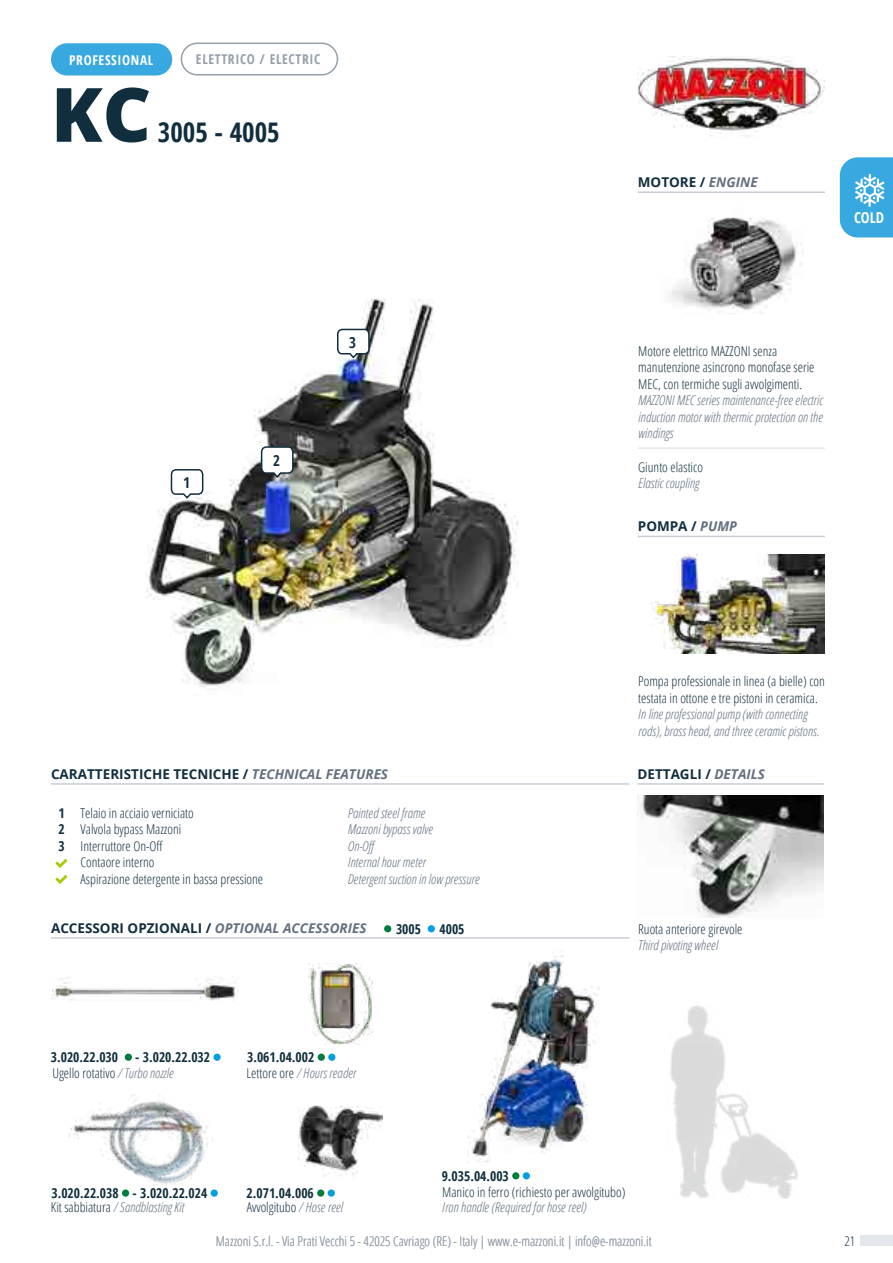
<style>
.page{position:relative;width:893px;height:1263px;background:#fff}
.page>*{position:absolute;margin:0;border:0;box-sizing:border-box;transform-origin:0 0}
.t1{font:800 75px "Open Sans";color:#112e3e}
.t2{font:700 condensed 27px "Open Sans";color:#112e3e}
.t3{font:700 condensed 15px "Open Sans";color:#fff}
.t4{font:700 condensed 15px "Open Sans";color:#112e3e}
.t5{font:300 condensed 13.5px/16.5px "Open Sans";color:#112e3e}
.t6{font:italic 300 condensed 13.5px/16.5px "Open Sans";color:#637080}
.t7{font:700 13.5px "Open Sans";color:#112e3e}
.t8{font:700 condensed 13.5px "Open Sans";color:#112e3e}
.t9{font:300 condensed 13.5px "Open Sans";color:#96a0aa}
.t10{font:700 condensed 13.5px "Open Sans";letter-spacing:.05em;color:#96a0aa}
.t11{font:700 condensed 13.5px "Open Sans";letter-spacing:.05em;color:#fff}
.s1{font-style:italic;color:#637080}
.s2{font-weight:700}
.s3{font-style:normal;color:#112e3e}
</style>
<div class="page">
<hr style="left:51px;top:783px;width:578px;height:2px;background:#c9ced5">
<hr style="left:51px;top:937px;width:578px;height:2px;background:#c9ced5">
<div style="left:384px;top:925px;width:7px;height:7px;background:#007d3d;border-radius:50%"></div>
<div style="left:428px;top:925px;width:7px;height:7px;background:#009fe3;border-radius:50%"></div>
<img style="left:68px;top:1094px;width:145px;height:91px">
<img style="left:51px;top:976px;width:185px;height:25px">
<div style="left:122px;top:1189px;width:7px;height:8px;background:#007d3d;border-radius:50%"></div>
<div style="left:211px;top:1189px;width:7px;height:8px;background:#009fe3;border-radius:50%"></div>
<div style="left:125px;top:1053px;width:7px;height:8px;background:#007d3d;border-radius:50%"></div>
<div style="left:213px;top:1053px;width:8px;height:8px;background:#009fe3;border-radius:50%"></div>
<img style="left:468px;top:952px;width:132px;height:211px">
<img style="left:308px;top:964px;width:64px;height:80px">
<img style="left:298px;top:1105px;width:85px;height:72px">
<div style="left:317px;top:1189px;width:7px;height:8px;background:#007d3d;border-radius:50%"></div>
<div style="left:328px;top:1189px;width:7px;height:8px;background:#009fe3;border-radius:50%"></div>
<div style="left:512px;top:1172px;width:7px;height:7px;background:#007d3d;border-radius:50%"></div>
<div style="left:523px;top:1172px;width:7px;height:7px;background:#009fe3;border-radius:50%"></div>
<div style="left:318px;top:1053px;width:7px;height:8px;background:#007d3d;border-radius:50%"></div>
<div style="left:328px;top:1053px;width:7px;height:8px;background:#009fe3;border-radius:50%"></div>
<img style="left:671px;top:217px;width:132px;height:97px">
<hr style="left:638px;top:536px;width:187px;height:1px;background:#c9ced5">
<hr style="left:637px;top:783px;width:187px;height:2px;background:#c9ced5">
<hr style="left:638px;top:191px;width:187px;height:2px;background:#c9ced5">
<hr style="left:638px;top:447px;width:187px;height:2px;background:#e2e5eb">
<img style="left:638px;top:795px;width:186px;height:122px">
<img style="left:651px;top:554px;width:174px;height:99px">
<img style="left:146px;top:298px;width:372px;height:392px">
<svg style="left:170px;top:468px;width:34px;height:32px"></svg>
<svg style="left:336px;top:328px;width:34px;height:32px"></svg>
<svg style="left:260px;top:445px;width:34px;height:34px"></svg>
<img style="left:670px;top:1005px;width:128px;height:194px">
<svg style="left:840px;top:157px;width:53px;height:80px;background:#50b2e3"></svg>
<img style="left:638px;top:56px;width:187px;height:82px">
<div style="left:51px;top:43px;width:121px;height:33px;background:#38a8e0;border-radius:16px"></div>
<div style="left:181px;top:43px;width:157px;height:33px;border:2px solid #96a0aa;border-radius:16px"></div>
<div style="left:859px;top:1235px;width:34px;height:10px;background:#e3e6ea"></div>
<p class="t11" style="left:69px;top:50px;width:86px">PROFESSIONAL</p>
<p class="t10" style="left:196px;top:50px;width:126px">ELETTRICO / ELECTRIC</p>
<h1 class="t1" style="left:51px;top:57px;width:102px">KC</h1>
<h2 class="t2" style="left:158px;top:113px;width:123px">3005 - 4005</h2>
<p class="t4" style="left:183px;top:472px;width:8px">1</p>
<p class="t4" style="left:273px;top:450px;width:8px">2</p>
<p class="t4" style="left:349px;top:332px;width:8px">3</p>
<p class="t7" style="left:638px;top:173px;width:121px">MOTORE / <span class="s1">ENGINE</span></p>
<p class="t3" style="left:854px;top:207px;width:32px">COLD</p>
<p class="t5" style="left:638px;top:342px;width:178px">Motore elettrico MAZZONI senza manutenzione asincrono monofase serie<br>MEC, con termiche sugli avvolgimenti.</p>
<p class="t6" style="left:638px;top:392px;width:186px;text-align:justify">MAZZONI MEC series maintenance-free electric induction motor with thermic protection on the windings</p>
<p class="t5" style="left:638px;top:458px;width:66px">Giunto elastico</p>
<p class="t6" style="left:638px;top:475px;width:62px">Elastic coupling</p>
<p class="t7" style="left:638px;top:517px;width:101px">POMPA / <span class="s1">PUMP</span></p>
<p class="t7" style="left:51px;top:764px;width:339px">CARATTERISTICHE TECNICHE / <span class="s1">TECHNICAL FEATURES</span></p>
<p class="t5" style="left:58px;top:804px;width:137px"><span class="s2">1</span> Telaio in acciaio verniciato</p>
<p class="t6" style="left:348px;top:804px;width:79px">Painted steel frame</p>
<p class="t5" style="left:58px;top:820px;width:124px"><span class="s2">2</span> Valvola bypass Mazzoni</p>
<p class="t6" style="left:348px;top:820px;width:87px">Mazzoni bypass valve</p>
<p class="t5" style="left:58px;top:837px;width:106px"><span class="s2">3</span> Interruttore On-Off</p>
<p class="t6" style="left:348px;top:837px;width:31px">On-Off</p>
<p class="t5" style="left:81px;top:853px;width:75px">Contaore interno</p>
<p class="t6" style="left:348px;top:853px;width:80px">Internal hour meter</p>
<p class="t5" style="left:81px;top:870px;width:184px">Aspirazione detergente in bassa pressione</p>
<p class="t6" style="left:348px;top:870px;width:133px">Detergent suction in low pressure</p>
<p class="t7" style="left:51px;top:918px;width:317px">ACCESSORI OPZIONALI / <span class="s1">OPTIONAL ACCESSORIES</span></p>
<p class="t8" style="left:396px;top:919px;width:27px">3005</p>
<p class="t8" style="left:440px;top:919px;width:27px">4005</p>
<p class="t5" style="left:638px;top:673px;width:188px">Pompa professionale in linea (a bielle) con testata in ottone e tre pistoni in ceramica.</p>
<p class="t6" style="left:638px;top:706px;width:183px">In line professional pump (with connecting rods), brass head, and three ceramic pistons.</p>
<p class="t7" style="left:637px;top:764px;width:129px">DETTAGLI / <span class="s1">DETAILS</span></p>
<p class="t5" style="left:638px;top:920px;width:106px">Ruota anteriore girevole</p>
<p class="t6" style="left:638px;top:936px;width:81px">Third pivoting wheel</p>
<p class="t8" style="left:51px;top:1048px;width:69px">3.020.22.030</p>
<p class="t8" style="left:135px;top:1048px;width:76px">- 3.020.22.032</p>
<p class="t8" style="left:247px;top:1048px;width:69px">3.061.04.002</p>
<p class="t5" style="left:52px;top:1064px;width:123px">Ugello rotativo <span class="s1">/ Turbo nozzle</span></p>
<p class="t6" style="left:247px;top:1064px;width:111px"><span class="s3">Lettore ore</span> / Hours reader</p>
<p class="t8" style="left:442px;top:1166px;width:69px">9.035.04.003</p>
<p class="t8" style="left:51px;top:1184px;width:157px">3.020.22.038 - 3.020.22.024</p>
<p class="t6" style="left:51px;top:1198px;width:135px"><span class="s3">Kit sabbiatura</span> / Sandblasting Kit</p>
<p class="t5" style="left:442px;top:1183px;width:185px">Manico in ferro (richiesto per avvolgitubo)</p>
<p class="t8" style="left:247px;top:1184px;width:69px">2.071.04.006</p>
<p class="t5" style="left:247px;top:1198px;width:98px">Avvolgitubo <span class="s1">/ Hose reel</span></p>
<p class="t6" style="left:442px;top:1198px;width:146px">Iron handle (Required for hose reel)</p>
<p class="t9" style="left:216px;top:1231px;width:437px">Mazzoni S.r.l. - Via Prati Vecchi 5 - 42025 Cavriago (RE) - Italy | www.e-mazzoni.it | info@e-mazzoni.it</p>
<p class="t5" style="left:844px;top:1232px;width:12px">21</p>
</div>
